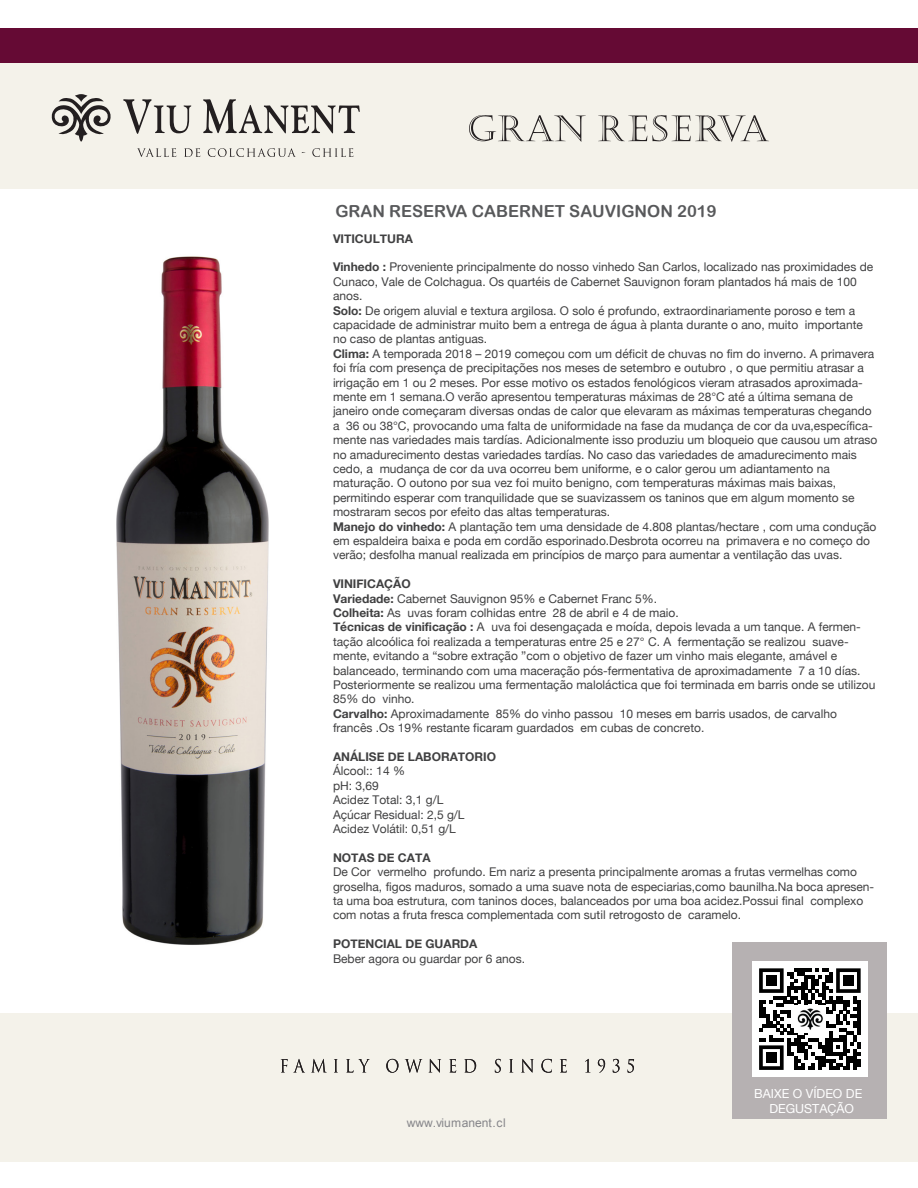
<style>
.page{position:relative;width:918px;height:1188px;background:#fff}
.page>*{position:absolute;margin:0;border:0;box-sizing:border-box;transform-origin:0 0}
.t1{font:16.65px "Arial Rounded MT Bold";color:#58595b}
.t2{font:12.45px/15px "Helvetica Neue";color:#fff;text-align:center}
.t3{font:12px/14.4px "Helvetica Neue";color:#404041}
.t4{font:700 12px "Helvetica Neue";color:#404041}
.t5{font:12px "Arial";color:#86868a}
.s1{font-weight:700}
</style>
<div class="page">
<div style="left:0;top:28px;width:918px;height:36px;background:#650a34"></div>
<div style="left:0;top:64px;width:918px;height:125px;background:#f4f2ea"></div>
<div style="left:0;top:1013px;width:918px;height:148px;background:#f4f2ea"></div>
<div style="left:733px;top:942px;width:154px;height:177px;background:#b6b1b2"></div>
<div style="left:752px;top:961px;width:116px;height:116px;background:#fff"></div>
<svg style="left:759px;top:968px;width:102px;height:102px"></svg>
<div style="left:766px;top:975px;width:11px;height:11px;background:#000"></div>
<div style="left:843px;top:975px;width:11px;height:11px;background:#000"></div>
<div style="left:766px;top:1052px;width:11px;height:11px;background:#000"></div>
<img style="left:794px;top:1006px;width:32px;height:26px">
<svg style="left:51px;top:94px;width:60px;height:48px"></svg>
<svg style="left:123px;top:99px;width:68px;height:35px"></svg>
<svg style="left:203px;top:99px;width:157px;height:34px"></svg>
<svg style="left:137px;top:148px;width:39px;height:9px"></svg>
<svg style="left:184px;top:148px;width:16px;height:9px"></svg>
<svg style="left:208px;top:148px;width:88px;height:9px"></svg>
<svg style="left:312px;top:148px;width:41px;height:9px"></svg>
<svg style="left:281px;top:1059px;width:23px;height:13px"></svg>
<svg style="left:312px;top:1059px;width:14px;height:13px"></svg>
<svg style="left:334px;top:1059px;width:4px;height:13px"></svg>
<svg style="left:346px;top:1059px;width:24px;height:14px"></svg>
<svg style="left:386px;top:1059px;width:12px;height:14px"></svg>
<svg style="left:405px;top:1059px;width:17px;height:14px"></svg>
<svg style="left:429px;top:1059px;width:12px;height:14px"></svg>
<svg style="left:449px;top:1059px;width:7px;height:14px"></svg>
<svg style="left:464px;top:1059px;width:12px;height:14px"></svg>
<svg style="left:495px;top:1059px;width:6px;height:14px"></svg>
<svg style="left:509px;top:1059px;width:4px;height:13px"></svg>
<svg style="left:521px;top:1059px;width:13px;height:14px"></svg>
<svg style="left:541px;top:1059px;width:11px;height:14px"></svg>
<svg style="left:560px;top:1059px;width:7px;height:14px"></svg>
<svg style="left:585px;top:1059px;width:4px;height:13px"></svg>
<svg style="left:598px;top:1059px;width:7px;height:14px"></svg>
<svg style="left:613px;top:1059px;width:7px;height:14px"></svg>
<svg style="left:628px;top:1059px;width:6px;height:14px"></svg>
<svg style="left:469px;top:115px;width:117px;height:27px"></svg>
<svg style="left:598px;top:115px;width:171px;height:27px"></svg>
<img style="left:116px;top:256px;width:153px;height:689px">
<h1 class="t1" style="left:335px;top:202px;width:383px">GRAN RESERVA CABERNET SAUVIGNON 2019</h1>
<p class="t4" style="left:333px;top:229px;width:81px">VITICULTURA</p>
<p class="t3" style="left:333px;top:261px;width:546px"><span class="s1">Vinhedo :</span> Proveniente principalmente do nosso vinhedo San Carlos, localizado nas proximidades de Cunaco, Vale de Colchagua. Os quartéis de Cabernet Sauvignon foram plantados há mais de 100 anos.<br><span class="s1">Solo:</span> De origem aluvial e textura argilosa. O solo é profundo, extraordinariamente poroso e tem a capacidade de administrar muito bem a entrega de água à planta durante o ano, muito importante no caso de plantas antiguas.<br><span class="s1">Clima:</span> A temporada 2018 – 2019 começou com um déficit de chuvas no fim do inverno. A primavera foi fría com presença de precipitações nos meses de setembro e outubro , o que permitiu atrasar a irrigação em 1 ou 2 meses. Por esse motivo os estados fenológicos vieram atrasados aproximada&shy;mente em 1 semana.O verão apresentou temperaturas máximas de 28°C até a última semana de janeiro onde começaram diversas ondas de calor que elevaram as máximas temperaturas chegando a 36 ou 38°C, provocando uma falta de uniformidade na fase da mudança de cor da uva,específica&shy;mente nas variedades mais tardías. Adicionalmente isso produziu um bloqueio que causou um atraso no amadurecimento destas variedades tardías. No caso das variedades de amadurecimento mais cedo, a mudança de cor da uva ocorreu bem uniforme, e o calor gerou um adiantamento na maturação. O outono por sua vez foi muito benigno, com temperaturas máximas mais baixas, permitindo esperar com tranquilidade que se suavizassem os taninos que em algum momento se mostraram secos por efeito das altas temperaturas.<br><span class="s1">Manejo do vinhedo:</span> A plantação tem uma densidade de 4.808 plantas/hectare , com uma condução em espaldeira baixa e poda em cordão esporinado.Desbrota ocorreu na primavera e no começo do verão; desfolha manual realizada em princípios de março para aumentar a ventilação das uvas.</p>
<p class="t3" style="left:333px;top:577px;width:544px"><span class="s1">VINIFICAÇÃO<br>Variedade:</span> Cabernet Sauvignon 95% e Cabernet Franc 5%.<br><span class="s1">Colheita:</span> As uvas foram colhidas entre 28 de abril e 4 de maio.<br><span class="s1">Técnicas de vinificação :</span> A uva foi desengaçada e moída, depois levada a um tanque. A fermen&shy;tação alcoólica foi realizada a temperaturas entre 25 e 27° C. A fermentação se realizou suave&shy;mente, evitando a “sobre extração ”com o objetivo de fazer um vinho mais elegante, amável e balanceado, terminando com uma maceração pós-fermentativa de aproximadamente 7 a 10 días.<br>Posteriormente se realizou uma fermentação maloláctica que foi terminada em barris onde se utilizou 85% do vinho.<br><span class="s1">Carvalho:</span> Aproximadamente 85% do vinho passou 10 meses em barris usados, de carvalho francês .Os 19% restante ficaram guardados em cubas de concreto.</p>
<p class="t4" style="left:333px;top:747px;width:165px">ANÁLISE DE LABORATORIO</p>
<p class="t3" style="left:333px;top:765px;width:133px">Álcool:: 14 %<br>pH: 3,69<br>Acidez Total: 3,1 g/L<br>Açúcar Residual: 2,5 g/L<br>Acidez Volátil: 0,51 g/L</p>
<p class="t4" style="left:333px;top:848px;width:99px">NOTAS DE CATA</p>
<p class="t3" style="left:333px;top:865px;width:543px">De Cor vermelho profundo. Em nariz a presenta principalmente aromas a frutas vermelhas como groselha, figos maduros, somado a uma suave nota de especiarias,como baunilha.Na boca apresen&shy;ta uma boa estrutura, com taninos doces, balanceados por uma boa acidez.Possui final complexo com notas a fruta fresca complementada com sutil retrogosto de caramelo.</p>
<p class="t4" style="left:333px;top:934px;width:146px">POTENCIAL DE GUARDA</p>
<p class="t3" style="left:333px;top:952px;width:194px">Beber agora ou guardar por 6 anos.</p>
<p class="t5" style="left:407px;top:1115px;width:101px">www.viumanent.cl</p>
<p class="t2" style="left:754px;top:1087px;width:110px">BAIXE O VÍDEO DE<br>DEGUSTAÇÃO</p>
</div>
